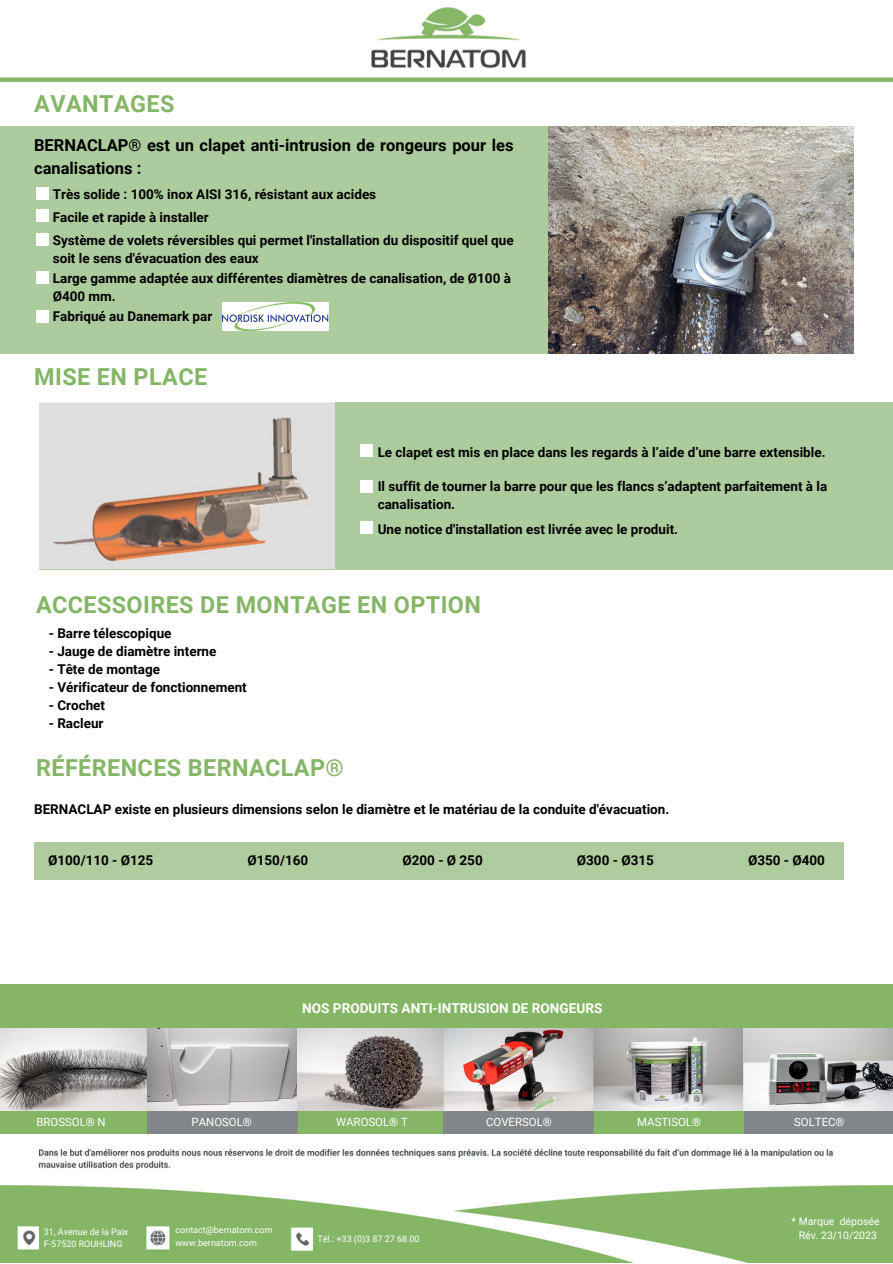
<style>
.page{position:relative;width:893px;height:1264px;background:#fff}
.page>*{position:absolute;margin:0;border:0;box-sizing:border-box;transform-origin:0 0}
.t1{font:700 23.4px "Roboto";letter-spacing:.015em;color:#85b666}
.t2{font:700 16.5px/22.5px "Roboto";color:#000}
.t3{font:700 13.5px/18px "Roboto";color:#000}
.t4{font:700 13.5px "Roboto";color:#fff}
.t5{font:11.4px "Roboto";color:#fff}
.t6{font:10.5px "Roboto";color:#fff}
.t7{font:9px "Roboto";color:#fff}
</style>
<div class="page">
<div style="left:0;top:126px;width:553px;height:228px;background:#adcc9d"></div>
<img style="left:0;top:1148px;width:892px;height:114px">
<img style="left:0;top:1018px;width:149px;height:105px;border-radius:3px">
<img style="left:147px;top:1025px;width:150px;height:105px;border-radius:3px">
<img style="left:297px;top:1019px;width:147px;height:103px;border-radius:2px">
<img style="left:443px;top:1019px;width:150px;height:104px;border-radius:3px">
<img style="left:593px;top:1007px;width:150px;height:105px;border-radius:3px">
<img style="left:743px;top:1015px;width:149px;height:105px;border-radius:3px">
<div style="left:0;top:1110px;width:148px;height:23px;background:#85b666"></div>
<div style="left:296px;top:1110px;width:150px;height:23px;background:#85b666"></div>
<div style="left:594px;top:1110px;width:150px;height:23px;background:#85b666"></div>
<div style="left:147px;top:1110px;width:150px;height:23px;background:#848789"></div>
<div style="left:443px;top:1110px;width:150px;height:23px;background:#848789"></div>
<div style="left:744px;top:1110px;width:148px;height:23px;background:#848789"></div>
<div style="left:34px;top:842px;width:809px;height:37px;background:#afcc9f"></div>
<img style="left:0;top:7px;width:892px;height:76px">
<div style="left:39px;top:402px;width:853px;height:168px;background:#adcc9d"></div>
<div style="left:36px;top:187px;width:13px;height:13px;background:#fff"></div>
<div style="left:36px;top:209px;width:13px;height:12px;background:#fff"></div>
<div style="left:36px;top:233px;width:13px;height:12px;background:#fff"></div>
<div style="left:36px;top:271px;width:13px;height:13px;background:#fff"></div>
<div style="left:36px;top:310px;width:13px;height:13px;background:#fff"></div>
<div style="left:360px;top:444px;width:13px;height:13px;background:#fff"></div>
<div style="left:360px;top:480px;width:13px;height:12px;background:#fff"></div>
<div style="left:750px;top:1195px;width:142px;height:67px;background:#85b666"></div>
<div style="left:0;top:984px;width:892px;height:43px;background:#85b666"></div>
<div style="left:313px;top:1224px;width:119px;height:30px;background:#85b666"></div>
<div style="left:171px;top:1216px;width:111px;height:39px;background:#85b666"></div>
<div style="left:39px;top:1217px;width:100px;height:40px;background:#85b666"></div>
<img style="left:222px;top:302px;width:107px;height:28px">
<div style="left:360px;top:521px;width:13px;height:13px;background:#fff"></div>
<img style="left:39px;top:402px;width:295px;height:167px">
<img style="left:548px;top:126px;width:305px;height:227px">
<p class="t1" style="left:34px;top:90px;width:142px">AVANTAGES</p>
<p class="t2" style="left:34px;top:134px;width:481px">BERNACLAP® est un clapet anti-intrusion de rongeurs pour les canalisations :</p>
<p class="t3" style="left:53px;top:185px;width:325px">Très solide : 100% inox AISI 316, résistant aux acides</p>
<p class="t3" style="left:53px;top:208px;width:157px">Facile et rapide à installer</p>
<p class="t3" style="left:53px;top:231px;width:462px">Système de volets réversibles qui permet l'installation du dispositif quel que soit le sens d'évacuation des eaux</p>
<p class="t3" style="left:53px;top:269px;width:459px">Large gamme adaptée aux différentes diamètres de canalisation, de Ø100 à<br>Ø400 mm.</p>
<p class="t3" style="left:53px;top:308px;width:161px">Fabriqué au Danemark par</p>
<p class="t1" style="left:34px;top:363px;width:174px">MISE EN PLACE</p>
<p class="t3" style="left:377px;top:443px;width:449px">Le clapet est mis en place dans les regards à l’aide d’une barre extensible.</p>
<p class="t3" style="left:377px;top:477px;width:451px">Il suffit de tourner la barre pour que les flancs s’adaptent parfaitement à la canalisation.</p>
<p class="t3" style="left:377px;top:520px;width:302px">Une notice d'installation est livrée avec le produit.</p>
<p class="t1" style="left:36px;top:591px;width:446px">ACCESSOIRES DE MONTAGE EN OPTION</p>
<p class="t3" style="left:49px;top:624px;width:124px">- Barre télescopique</p>
<p class="t3" style="left:49px;top:642px;width:169px">- Jauge de diamètre interne</p>
<p class="t3" style="left:49px;top:660px;width:113px">- Tête de montage</p>
<p class="t3" style="left:49px;top:678px;width:199px">- Vérificateur de fonctionnement</p>
<p class="t3" style="left:49px;top:696px;width:58px">- Crochet</p>
<p class="t3" style="left:49px;top:714px;width:56px">- Racleur</p>
<p class="t1" style="left:36px;top:754px;width:309px">RÉFÉRENCES BERNACLAP®</p>
<p class="t3" style="left:34px;top:800px;width:636px">BERNACLAP existe en plusieurs dimensions selon le diamètre et le matériau de la conduite d'évacuation.</p>
<p class="t3" style="left:48px;top:851px;width:107px">Ø100/110 - Ø125</p>
<p class="t3" style="left:247px;top:851px;width:62px">Ø150/160</p>
<p class="t3" style="left:402px;top:851px;width:82px">Ø200 - Ø 250</p>
<p class="t3" style="left:577px;top:851px;width:78px">Ø300 - Ø315</p>
<p class="t3" style="left:748px;top:851px;width:78px">Ø350 - Ø400</p>
<p class="t4" style="left:302px;top:1000px;width:301px">NOS PRODUITS ANTI-INTRUSION DE RONGEURS</p>
<p class="t5" style="left:36px;top:1114px;width:71px">BROSSOL® N</p>
<p class="t5" style="left:191px;top:1114px;width:62px">PANOSOL®</p>
<p class="t5" style="left:336px;top:1114px;width:73px">WAROSOL® T</p>
<p class="t5" style="left:486px;top:1114px;width:67px">COVERSOL®</p>
<p class="t5" style="left:637px;top:1114px;width:65px">MASTISOL®</p>
<p class="t5" style="left:794px;top:1114px;width:52px">SOLTEC®</p>
<p class="t7" style="left:44px;top:1226px;width:86px">31, Avenue de la Paix</p>
<p class="t7" style="left:44px;top:1238px;width:80px">F-57520 ROUHLING</p>
<p class="t7" style="left:175px;top:1224px;width:98px">contact@bernatom.com</p>
<p class="t7" style="left:175px;top:1237px;width:83px">www.bernatom.com</p>
<p class="t7" style="left:317px;top:1233px;width:103px">Tél.: +33 (0)3 87 27 68 00</p>
<p class="t6" style="left:791px;top:1215px;width:89px">* Marque déposée</p>
<p class="t6" style="left:798px;top:1229px;width:80px">Rév. 23/10/2023</p>
</div>
